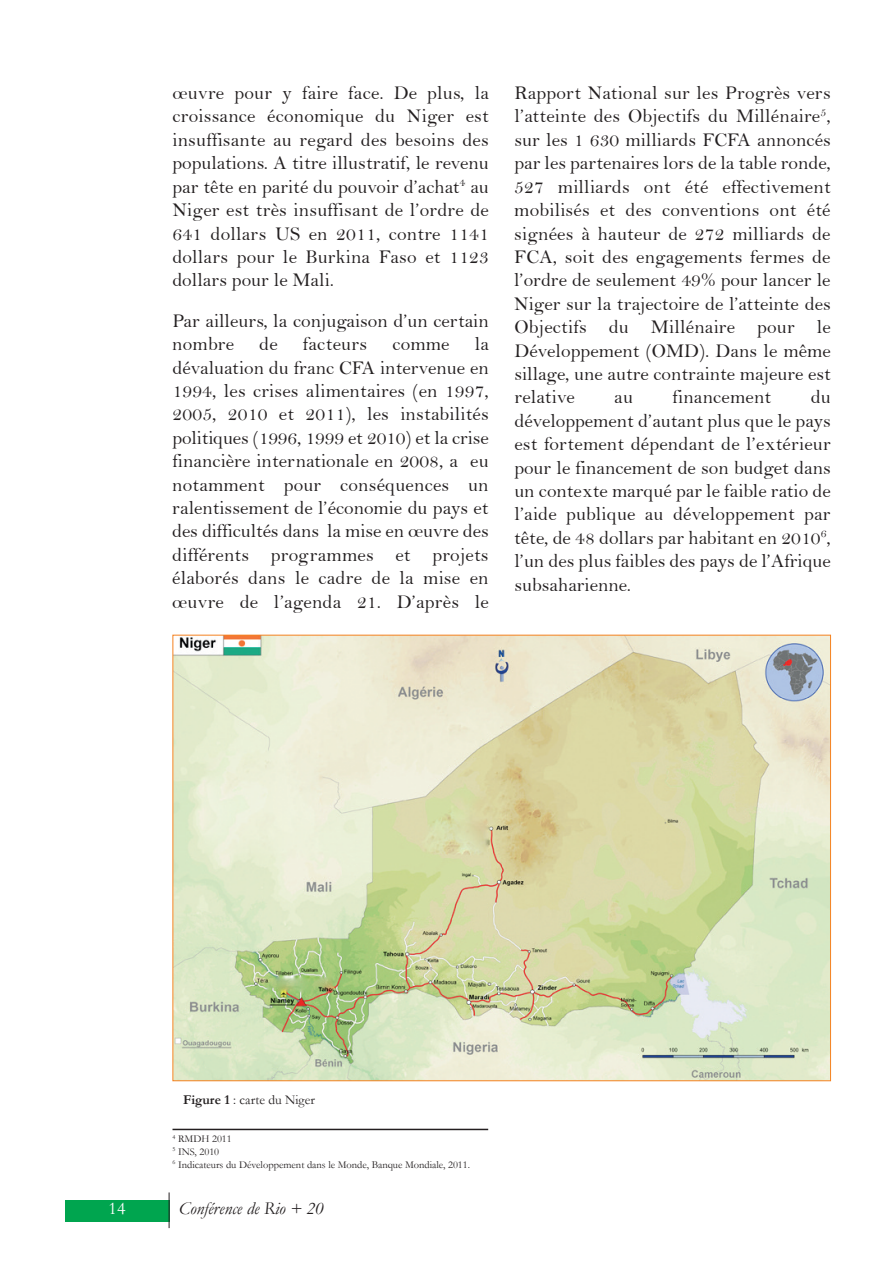
<style>
.page{position:relative;width:894px;height:1265px;background:#fff}
.page>*{position:absolute;margin:0;border:0;box-sizing:border-box;transform-origin:0 0}
.t1{font:19.5px/23.4px "Bell";color:#231f20;text-align:justify}
.t2{font:italic 18px "Garamond";color:#231f20}
.t3{font:18px "Garamond";color:#fff}
.t4{font:13.5px "Garamond";color:#231f20}
.t5{font:10.5px/12.6px "Garamond";color:#231f20}
.s1{font-weight:700}
</style>
<div class="page">
<div style="left:65px;top:1200px;width:104px;height:21px;background:#00a54f"></div>
<hr style="left:169px;top:1192px;width:1px;height:36px;background:#231f20">
<img style="left:174px;top:637px;width:654px;height:442px">
<hr style="left:172px;top:1129px;width:316px;height:1px;background:#231f20">
<p class="t1" style="left:172px;top:82px;width:318px">œuvre pour y faire face. De plus, la croissance économique du Niger est insuffisante au regard des besoins des populations. A titre illustratif, le revenu par tête en parité du pouvoir d’achat<sup>4</sup> au Niger est très insuffisant de l’ordre de 641 dollars US en 2011, contre 1141 dollars pour le Burkina Faso et 1123 dollars pour le Mali.</p>
<p class="t1" style="left:172px;top:309px;width:318px">Par ailleurs, la conjugaison d’un certain nombre</p>
<p class="t1" style="left:172px;top:333px;width:318px;text-indent:302px">la dévaluation du franc CFA intervenue en 1994, les crises alimentaires (en 1997, 2005, 2010 et 2011), les instabilités politiques (1996, 1999 et 2010) et la crise financière internationale en 2008, a eu notamment pour conséquences un ralentissement de l’économie du pays et des difficultés dans la mise en œuvre des différents programmes et projets élaborés dans le cadre de la mise en œuvre de l’agenda 21. D’après le</p>
<p class="t1" style="left:259px;top:333px;width:20px">de</p>
<p class="t1" style="left:303px;top:333px;width:66px">facteurs</p>
<p class="t1" style="left:392px;top:333px;width:59px">comme</p>
<p class="t1" style="left:514px;top:82px;width:318px">Rapport National sur les Progrès vers l’atteinte des Objectifs du Millénaire<sup>5</sup>, sur les 1 630 milliards FCFA annoncés par les partenaires lors de la table ronde, 527 milliards ont été effectivement mobilisés et des conventions ont été signées à hauteur de 272 milliards de FCA, soit des engagements fermes de l’ordre de seulement 49% pour lancer le Niger sur la trajectoire de l’atteinte des Objectifs du Millénaire pour le Développement (OMD). Dans le même sillage, une autre contrainte majeure est relative</p>
<p class="t1" style="left:514px;top:386px;width:318px;text-indent:296px">du développement d’autant plus que le pays est fortement dépendant de l’extérieur pour le financement de son budget dans un contexte marqué par le faible ratio de l’aide publique au développement par tête, de 48 dollars par habitant en 2010<sup>6</sup>, l’un des plus faibles des pays de l’Afrique subsaharienne.</p>
<p class="t1" style="left:614px;top:386px;width:20px">au</p>
<p class="t1" style="left:672px;top:386px;width:100px">financement</p>
<p class="t4" style="left:183px;top:1093px;width:133px"><span class="s1">Figure 1</span> : carte du Niger</p>
<p class="t5" style="left:172px;top:1133px;width:299px"><sup>4</sup> RMDH 2011<br><sup>5</sup> INS, 2010<br><sup>6</sup> Indicateurs du Développement dans le Monde, Banque Mondiale, 2011.</p>
<p class="t3" style="left:108px;top:1199px;width:18px">14</p>
<p class="t2" style="left:179px;top:1199px;width:146px">Conférence de Rio + 20</p>
</div>
